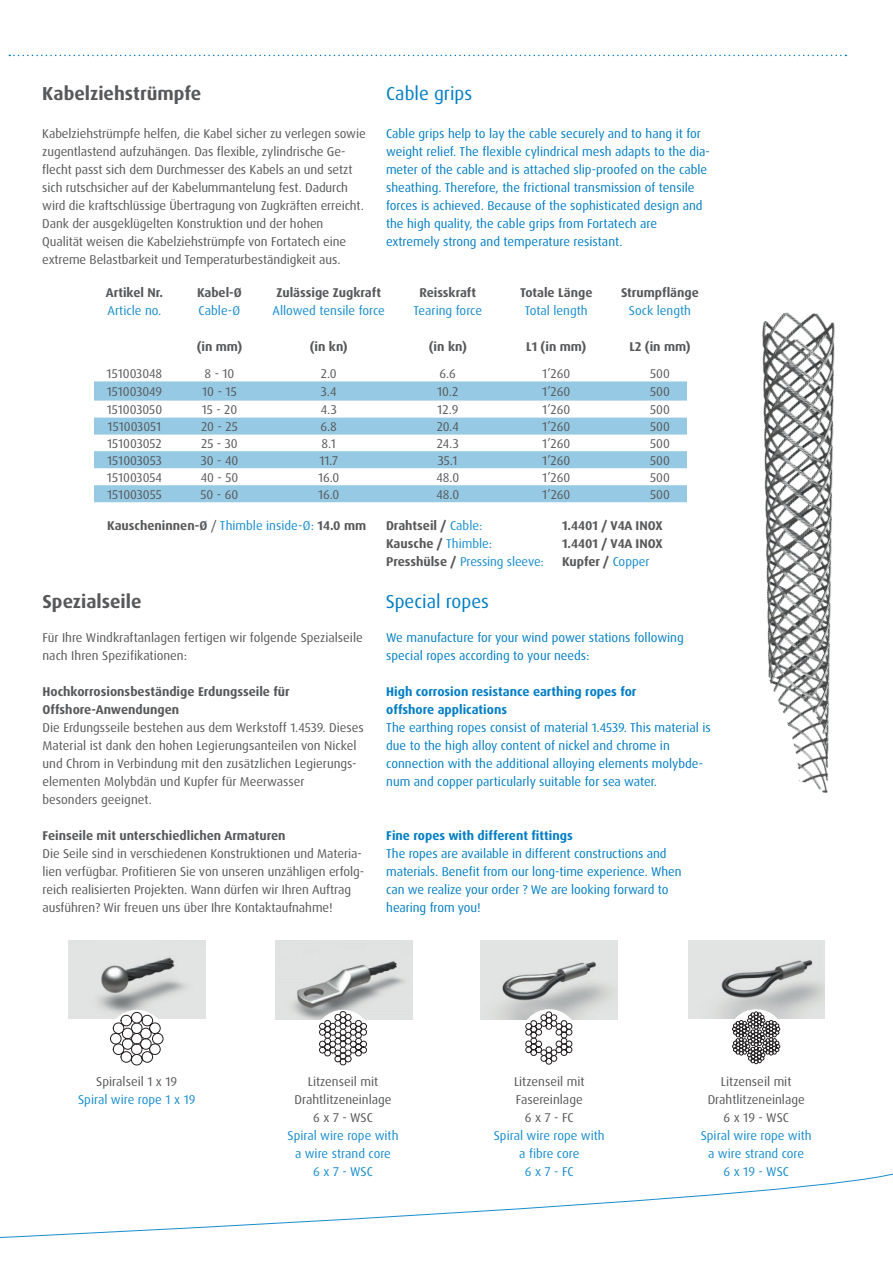
<style>
.page{position:relative;width:893px;height:1263px;background:#fff}
.page>*{position:absolute;margin:0;border:0;box-sizing:border-box;transform-origin:0 0}
.t1{font:700 18.75px "Dax OT";color:#57585a}
.t2{font:18.75px "Dax OT";color:#007ec5}
.t3{font:12.75px/18px "Dax OT";letter-spacing:-.005em;color:#57585a}
.t4{font:12.75px/18px "Dax OT";color:#007ec5}
.t5{font:700 12.75px/18px "Dax OT";color:#57585a}
.t6{font:12.75px/18px "Dax OT";color:#178dce;text-align:center}
.t7{font:700 12.75px/18px "Dax OT";color:#007ec5}
.s1{font-weight:400}
.s2{font-weight:400;color:#178dce}
.s3{font-weight:700;color:#57585a}
</style>
<div class="page">
<svg style="left:0;top:1173px;width:893px;height:65px"></svg>
<svg style="left:9px;top:55px;width:837px;height:1px"></svg>
<img style="left:762px;top:312px;width:73px;height:481px">
<svg style="left:94px;top:381px;width:593px;height:121px;fill:#96cae4"></svg>
<img style="left:480px;top:940px;width:138px;height:79px">
<img style="left:68px;top:940px;width:137px;height:79px">
<img style="left:275px;top:940px;width:137px;height:79px">
<img style="left:688px;top:940px;width:136px;height:79px">
<div style="left:108px;top:1010px;width:58px;height:57px;background:#fff;border-radius:50%"></div>
<svg style="left:110px;top:1011px;width:54px;height:55px"></svg>
<div style="left:520px;top:1009px;width:58px;height:58px;background:#fff;border-radius:50%"></div>
<svg style="left:525px;top:1010px;width:48px;height:55px"></svg>
<svg style="left:318px;top:1010px;width:50px;height:56px"></svg>
<div style="left:727px;top:1009px;width:58px;height:58px;background:#fff;border-radius:50%"></div>
<svg style="left:732px;top:1011px;width:49px;height:53px"></svg>
<h1 class="t1" style="left:42px;top:81px;width:161px">Kabelziehstrümpfe</h1>
<p class="t3" style="left:42px;top:125px;width:325px">Kabelziehstrümpfe helfen, die Kabel sicher zu verlegen sowie zugentlastend aufzuhängen. Das flexible, zylindrische Ge&shy;flecht passt sich dem Durchmesser des Kabels an und setzt sich rutschsicher auf der Kabelummantelung fest. Dadurch wird die kraftschlüssige Übertragung von Zugkräften erreicht.<br>Dank der ausgeklügelten Konstruktion und der hohen Qualität weisen die Kabelziehstrümpfe von Fortatech eine extreme Belastbarkeit und Temperaturbeständigkeit aus.</p>
<h1 class="t2" style="left:386px;top:81px;width:88px">Cable grips</h1>
<p class="t4" style="left:386px;top:125px;width:325px">Cable grips help to lay the cable securely and to hang it for weight relief. The flexible cylindrical mesh adapts to the dia&shy;meter of the cable and is attached slip-proofed on the cable sheathing. Therefore, the frictional transmission of tensile forces is achieved. Because of the sophisticated design and the high quality, the cable grips from Fortatech are extremely strong and temperature resistant.</p>
<p class="t5" style="left:106px;top:284px;width:59px">Artikel Nr.</p>
<p class="t6" style="left:107px;top:302px;width:55px">Article no.</p>
<p class="t5" style="left:197px;top:284px;width:46px">Kabel-Ø</p>
<p class="t6" style="left:199px;top:302px;width:43px">Cable-Ø</p>
<p class="t5" style="left:197px;top:338px;width:47px">(in mm)</p>
<p class="t5" style="left:276px;top:284px;width:106px">Zulässige Zugkraft</p>
<p class="t6" style="left:273px;top:302px;width:114px">Allowed tensile force</p>
<p class="t5" style="left:310px;top:338px;width:39px">(in kn)</p>
<p class="t5" style="left:419px;top:284px;width:58px">Reisskraft</p>
<p class="t6" style="left:414px;top:302px;width:70px">Tearing force</p>
<p class="t5" style="left:429px;top:338px;width:39px">(in kn)</p>
<p class="t5" style="left:520px;top:284px;width:74px">Totale Länge</p>
<p class="t6" style="left:525px;top:302px;width:64px">Total length</p>
<p class="t5" style="left:526px;top:338px;width:62px">L1 (in mm)</p>
<p class="t5" style="left:621px;top:284px;width:79px">Strumpflänge</p>
<p class="t6" style="left:629px;top:302px;width:64px">Sock length</p>
<p class="t5" style="left:629px;top:338px;width:63px">L2 (in mm)</p>
<p class="t3" style="left:107px;top:365px;width:57px">151003048</p>
<p class="t3" style="left:204px;top:365px;width:32px">8 - 10</p>
<p class="t3" style="left:321px;top:365px;width:18px">2.0</p>
<p class="t3" style="left:440px;top:365px;width:18px">6.6</p>
<p class="t3" style="left:542px;top:365px;width:29px">1’260</p>
<p class="t3" style="left:650px;top:365px;width:21px">500</p>
<p class="t3" style="left:107px;top:383px;width:57px">151003049</p>
<p class="t3" style="left:202px;top:383px;width:36px">10 - 15</p>
<p class="t3" style="left:321px;top:383px;width:17px">3.4</p>
<p class="t3" style="left:437px;top:383px;width:23px">10.2</p>
<p class="t3" style="left:542px;top:383px;width:29px">1’260</p>
<p class="t3" style="left:650px;top:383px;width:21px">500</p>
<p class="t3" style="left:107px;top:401px;width:57px">151003050</p>
<p class="t3" style="left:202px;top:401px;width:37px">15 - 20</p>
<p class="t3" style="left:321px;top:401px;width:18px">4.3</p>
<p class="t3" style="left:437px;top:401px;width:23px">12.9</p>
<p class="t3" style="left:542px;top:401px;width:29px">1’260</p>
<p class="t3" style="left:650px;top:401px;width:21px">500</p>
<p class="t3" style="left:108px;top:418px;width:55px">151003051</p>
<p class="t3" style="left:201px;top:418px;width:38px">20 - 25</p>
<p class="t3" style="left:321px;top:418px;width:18px">6.8</p>
<p class="t3" style="left:437px;top:418px;width:24px">20.4</p>
<p class="t3" style="left:542px;top:418px;width:29px">1’260</p>
<p class="t3" style="left:650px;top:418px;width:21px">500</p>
<p class="t3" style="left:107px;top:435px;width:56px">151003052</p>
<p class="t3" style="left:201px;top:435px;width:38px">25 - 30</p>
<p class="t3" style="left:321px;top:435px;width:16px">8.1</p>
<p class="t3" style="left:437px;top:435px;width:23px">24.3</p>
<p class="t3" style="left:542px;top:435px;width:29px">1’260</p>
<p class="t3" style="left:650px;top:435px;width:21px">500</p>
<p class="t3" style="left:107px;top:451px;width:56px">151003053</p>
<p class="t3" style="left:201px;top:451px;width:39px">30 - 40</p>
<p class="t3" style="left:319px;top:451px;width:20px">11.7</p>
<p class="t3" style="left:438px;top:451px;width:21px">35.1</p>
<p class="t3" style="left:542px;top:451px;width:29px">1’260</p>
<p class="t3" style="left:650px;top:451px;width:21px">500</p>
<p class="t3" style="left:107px;top:468px;width:57px">151003054</p>
<p class="t3" style="left:201px;top:468px;width:39px">40 - 50</p>
<p class="t3" style="left:318px;top:468px;width:23px">16.0</p>
<p class="t3" style="left:436px;top:468px;width:24px">48.0</p>
<p class="t3" style="left:542px;top:468px;width:29px">1’260</p>
<p class="t3" style="left:650px;top:468px;width:21px">500</p>
<p class="t3" style="left:107px;top:485px;width:56px">151003055</p>
<p class="t3" style="left:201px;top:485px;width:39px">50 - 60</p>
<p class="t3" style="left:318px;top:485px;width:23px">16.0</p>
<p class="t3" style="left:436px;top:485px;width:24px">48.0</p>
<p class="t3" style="left:542px;top:485px;width:29px">1’260</p>
<p class="t3" style="left:650px;top:485px;width:21px">500</p>
<p class="t5" style="left:107px;top:517px;width:261px">Kauscheninnen-Ø <span class="s1">/</span> <span class="s2">Thimble inside-Ø:</span> 14.0 mm</p>
<p class="t5" style="left:386px;top:517px;width:98px">Drahtseil / <span class="s2">Cable:</span></p>
<p class="t5" style="left:562px;top:517px;width:102px">1.4401 / V4A INOX</p>
<p class="t5" style="left:386px;top:535px;width:108px">Kausche / <span class="s2">Thimble:</span></p>
<p class="t5" style="left:562px;top:535px;width:102px">1.4401 / V4A INOX</p>
<p class="t6" style="left:386px;top:553px;width:159px"><span class="s3">Presshülse /</span> Pressing sleeve:</p>
<p class="t5" style="left:562px;top:553px;width:89px">Kupfer / <span class="s2">Copper</span></p>
<h1 class="t1" style="left:43px;top:589px;width:101px">Spezialseile</h1>
<h1 class="t2" style="left:386px;top:589px;width:105px">Special ropes</h1>
<p class="t3" style="left:43px;top:628px;width:322px">Für Ihre Windkraftanlagen fertigen wir folgende Spezialseile nach Ihren Spezifikationen:</p>
<p class="t5" style="left:43px;top:682px;width:249px">Hochkorrosionsbeständige Erdungsseile für<br>Offshore-Anwendungen</p>
<p class="t3" style="left:43px;top:718px;width:323px">Die Erdungsseile bestehen aus dem Werkstoff 1.4539. Dieses Material ist dank den hohen Legierungsanteilen von Nickel und Chrom in Verbindung mit den zusätzlichen Legierungs&shy;elementen Molybdän und Kupfer für Meerwasser<br>besonders geeignet.</p>
<p class="t5" style="left:43px;top:826px;width:245px">Feinseile mit unterschiedlichen Armaturen</p>
<p class="t3" style="left:43px;top:844px;width:323px">Die Seile sind in verschiedenen Konstruktionen und Materia&shy;lien verfügbar. Profitieren Sie von unseren unzähligen erfolg&shy;reich realisierten Projekten. Wann dürfen wir Ihren Auftrag ausführen? Wir freuen uns über Ihre Kontaktaufnahme!</p>
<p class="t4" style="left:386px;top:628px;width:299px">We manufacture for your wind power stations following special ropes according to your needs:</p>
<p class="t7" style="left:386px;top:682px;width:252px">High corrosion resistance earthing ropes for offshore applications</p>
<p class="t4" style="left:386px;top:718px;width:326px">The earthing ropes consist of material 1.4539. This material is due to the high alloy content of nickel and chrome in connection with the additional alloying elements molybde&shy;num and copper particularly suitable for sea water.</p>
<p class="t7" style="left:386px;top:826px;width:188px">Fine ropes with different fittings</p>
<p class="t4" style="left:386px;top:844px;width:297px">The ropes are available in different constructions and materials. Benefit from our long-time experience. When can we realize your order ? We are looking forward to hearing from you!</p>
<p class="t3" style="left:96px;top:1072px;width:83px">Spiralseil 1 x 19</p>
<p class="t6" style="left:78px;top:1090px;width:119px">Spiral wire rope 1 x 19</p>
<p class="t3" style="left:294px;top:1072px;width:99px;text-align:center">Litzenseil mit<br>Drahtlitzeneinlage<br>6 x 7 - WSC</p>
<p class="t6" style="left:288px;top:1126px;width:113px">Spiral wire rope with a wire strand core<br>6 x 7 - WSC</p>
<p class="t3" style="left:514px;top:1072px;width:72px;text-align:center">Litzenseil mit<br>Fasereinlage<br>6 x 7 - FC</p>
<p class="t6" style="left:494px;top:1126px;width:113px">Spiral wire rope with a fibre core<br>6 x 7 - FC</p>
<p class="t3" style="left:708px;top:1072px;width:99px;text-align:center">Litzenseil mit<br>Drahtlitzeneinlage<br>6 x 19 - WSC</p>
<p class="t6" style="left:701px;top:1126px;width:113px">Spiral wire rope with a wire strand core<br>6 x 19 - WSC</p>
</div>
